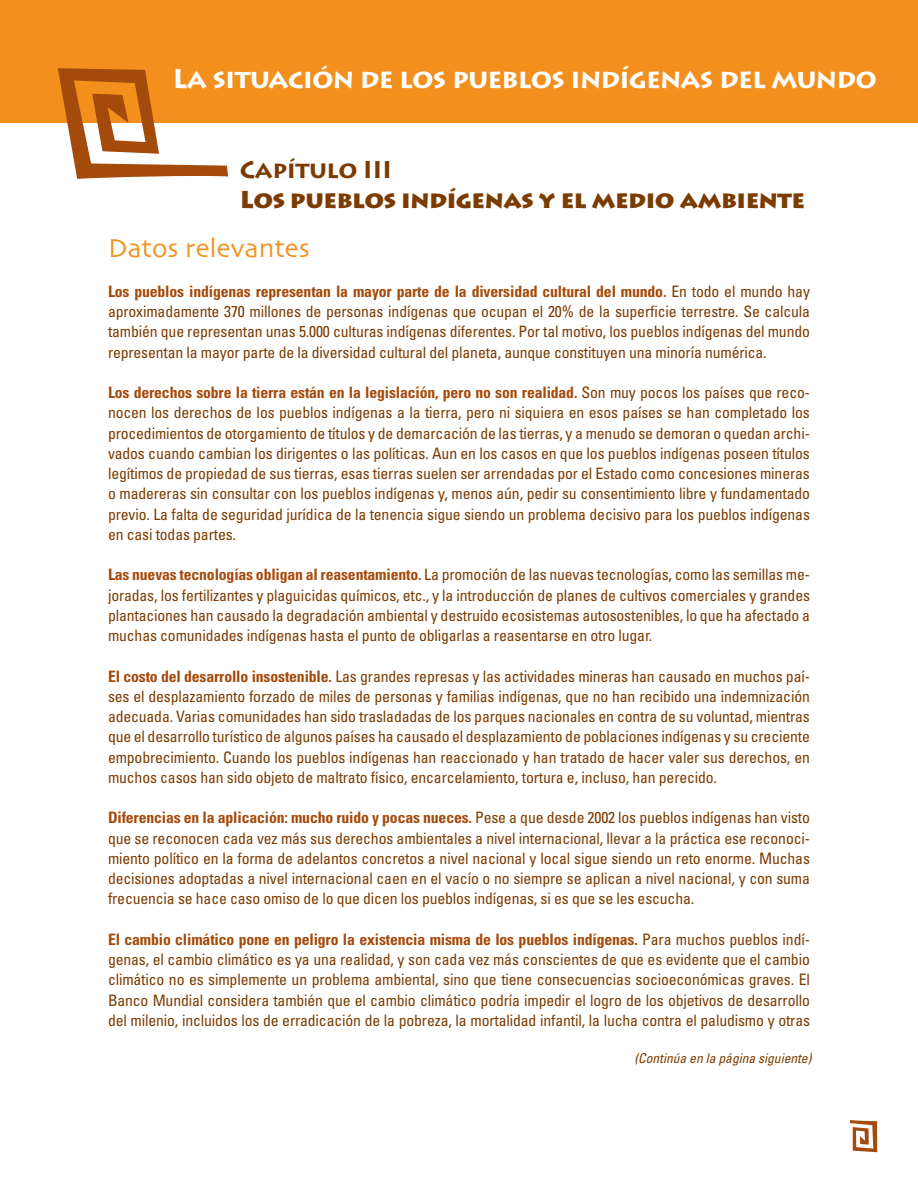
<style>
.page{position:relative;width:918px;height:1188px;background:#fff}
.page>*{position:absolute;margin:0;border:0;box-sizing:border-box;transform-origin:0 0}
.t1{font:700 27px "Lithos Pro";letter-spacing:-.03em;color:#fff}
.t2{font:27px "Skia";color:#f3901d}
.t3{font:900 24px "Lithos Pro";letter-spacing:-.02em;color:#7c3b00}
.t4{font:700 24px "Lithos Pro";letter-spacing:-.02em;color:#7c3b00}
.t5{font:condensed 15.75px/20.2px "Univers LT Std";letter-spacing:-.01em;color:#7c3b00;text-align:justify}
.t6{font:italic condensed 13.5px "Univers LT Std";color:#7c3b00}
.s1{font-weight:700;color:#a44a0b}
</style>
<div class="page">
<div style="left:0;top:0;width:918px;height:123px;background:#f3901d"></div>
<svg style="left:58px;top:68px;width:170px;height:111px"></svg>
<svg style="left:850px;top:1120px;width:27px;height:32px"></svg>
<h1 class="t1" style="left:172px;top:63px;width:706px">La situación de los pueblos indígenas del mundo</h1>
<h2 class="t4" style="left:240px;top:155px;width:154px">Capítulo III</h2>
<h2 class="t3" style="left:240px;top:185px;width:567px">Los pueblos indígenas y el medio ambiente</h2>
<h1 class="t2" style="left:108px;top:232px;width:203px">Datos relevantes</h1>
<p class="t5" style="left:108px;top:281px;width:704px"><span class="s1">Los pueblos indígenas representan la mayor parte de la diversidad cultural del mundo.</span> En todo el mundo hay aproximadamente 370 millones de personas indígenas que ocupan el 20% de la superficie terrestre. Se calcula también que representan unas 5.000 culturas indígenas diferentes. Por tal motivo, los pueblos indígenas del mundo representan la mayor parte de la diversidad cultural del planeta, aunque constituyen una minoría numérica.</p>
<p class="t5" style="left:108px;top:382px;width:704px"><span class="s1">Los derechos sobre la tierra están en la legislación, pero no son realidad.</span> Son muy pocos los países que reco&shy;nocen los derechos de los pueblos indígenas a la tierra, pero ni siquiera en esos países se han completado los procedimientos de otorgamiento de títulos y de demarcación de las tierras, y a menudo se demoran o quedan archi&shy;vados cuando cambian los dirigentes o las políticas. Aun en los casos en que los pueblos indígenas poseen títulos legítimos de propiedad de sus tierras, esas tierras suelen ser arrendadas por el Estado como concesiones mineras o madereras sin consultar con los pueblos indígenas y, menos aún, pedir su consentimiento libre y fundamentado previo. La falta de seguridad jurídica de la tenencia sigue siendo un problema decisivo para los pueblos indígenas en casi todas partes.</p>
<p class="t5" style="left:108px;top:564px;width:704px"><span class="s1">Las nuevas tecnologías obligan al reasentamiento.</span> La promoción de las nuevas tecnologías, como las semillas me&shy;joradas, los fertilizantes y plaguicidas químicos, etc., y la introducción de planes de cultivos comerciales y grandes plantaciones han causado la degradación ambiental y destruido ecosistemas autosostenibles, lo que ha afectado a muchas comunidades indígenas hasta el punto de obligarlas a reasentarse en otro lugar.</p>
<p class="t5" style="left:108px;top:666px;width:703px"><span class="s1">El costo del desarrollo insostenible.</span> Las grandes represas y las actividades mineras han causado en muchos paí&shy;ses el desplazamiento forzado de miles de personas y familias indígenas, que no han recibido una indemnización adecuada. Varias comunidades han sido trasladadas de los parques nacionales en contra de su voluntad, mientras que el desarrollo turístico de algunos países ha causado el desplazamiento de poblaciones indígenas y su creciente empobrecimiento. Cuando los pueblos indígenas han reaccionado y han tratado de hacer valer sus derechos, en muchos casos han sido objeto de maltrato físico, encarcelamiento, tortura e, incluso, han perecido.</p>
<p class="t5" style="left:108px;top:807px;width:704px"><span class="s1">Diferencias en la aplicación: mucho ruido y pocas nueces.</span> Pese a que desde 2002 los pueblos indígenas han visto que se reconocen cada vez más sus derechos ambientales a nivel internacional, llevar a la práctica ese reconoci&shy;miento político en la forma de adelantos concretos a nivel nacional y local sigue siendo un reto enorme. Muchas decisiones adoptadas a nivel internacional caen en el vacío o no siempre se aplican a nivel nacional, y con suma frecuencia se hace caso omiso de lo que dicen los pueblos indígenas, si es que se les escucha.</p>
<p class="t5" style="left:108px;top:929px;width:704px"><span class="s1">El cambio climático pone en peligro la existencia misma de los pueblos indígenas.</span> Para muchos pueblos indí&shy;genas, el cambio climático es ya una realidad, y son cada vez más conscientes de que es evidente que el cambio climático no es simplemente un problema ambiental, sino que tiene consecuencias socioeconómicas graves. El Banco Mundial considera también que el cambio climático podría impedir el logro de los objetivos de desarrollo del milenio, incluidos los de erradicación de la pobreza, la mortalidad infantil, la lucha contra el paludismo y otras</p>
<p class="t6" style="left:635px;top:1050px;width:178px">(Continúa en la página siguiente)</p>
</div>
